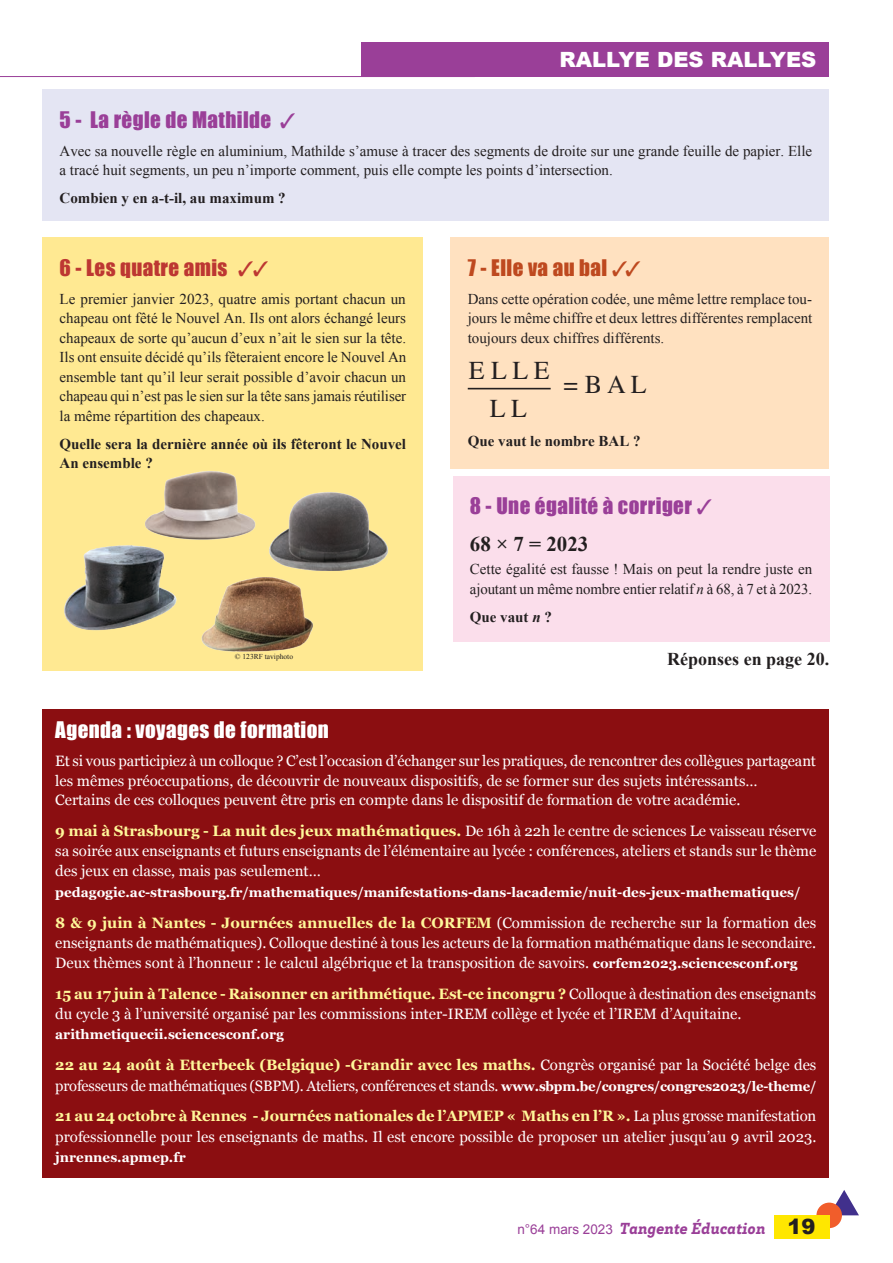
<style>
.page{position:relative;width:893px;height:1263px;background:#fff}
.page>*{position:absolute;margin:0;border:0;box-sizing:border-box;transform-origin:0 0}
.t1{font:25.95px/38.1px "Times";color:#231f20;text-align:center}
.t2{font:21px "Impact";letter-spacing:.02em;color:#9a3f98}
.t3{font:21px "Impact";letter-spacing:.02em;color:#fff}
.t4{font:21px "Impact";letter-spacing:.02em;color:#bd3732}
.t5{font:900 21px "Arial";color:#fff}
.t6{font:21px "Impact";letter-spacing:.02em;color:#be491f}
.texteok_No_TGE{font:700 21px "Times New Roman";color:#231f20}
.t7{font:900 21px "Arial";color:#231f20}
.t8{font:700 18px "Times New Roman";color:#231f20}
.texteok_No_TGE-2{font:italic 900 16.5px "Brix Slab";letter-spacing:.01em;color:#9a3f98}
.encadré_texte_TGE{font:15px/20.2px "Georgia";color:#fff}
.texteok_No_TGE-3{font:15px/19.5px "Times New Roman";color:#231f20}
.texteok_No_TGE-4{font:700 15px/19.5px "Times New Roman";color:#231f20}
.encadré_texte_TGE-2{font:700 13.5px "Georgia";color:#fff}
.t9{font:7.5px "Times New Roman";color:#231f20}
.s1{font-style:italic}
.s2{font-weight:700;color:#fff79a}
.s3{font-weight:700;font-size:13.5px}
.s4{font-family:"Arial";font-weight:400;font-style:normal;font-size:13.5px}
</style>
<div class="page">
<hr style="left:0;top:76px;width:475px;height:1px;background:#9a3f98">
<div style="left:361px;top:43px;width:468px;height:34px;background:#9a3f98"></div>
<div style="left:43px;top:89px;width:786px;height:132px;background:#e4e5f3"></div>
<div style="left:451px;top:237px;width:378px;height:232px;background:#ffe1c0"></div>
<hr style="left:468px;top:388px;width:83px;height:1px;background:#231f20">
<div style="left:43px;top:237px;width:380px;height:434px;background:#ffe992"></div>
<div style="left:453px;top:476px;width:376px;height:166px;background:#fbdeeb"></div>
<img style="left:64px;top:545px;width:113px;height:86px">
<img style="left:201px;top:577px;width:112px;height:74px">
<img style="left:137px;top:471px;width:119px;height:77px">
<img style="left:269px;top:492px;width:120px;height:79px">
<div style="left:43px;top:709px;width:786px;height:468px;background:#8b0e11"></div>
<svg style="left:836px;top:1190px;width:23px;height:25px"></svg>
<div style="left:816px;top:1202px;width:26px;height:26px;background:#f15d2b;border-radius:50%"></div>
<div style="left:774px;top:1215px;width:55px;height:23px;background:#ffe700"></div>
<p class="t5" style="left:559px;top:44px;width:258px">RALLYE DES RALLYES</p>
<p class="t2" style="left:60px;top:103px;width:238px">5 - La règle de Mathilde ✓</p>
<p class="texteok_No_TGE-3" style="left:60px;top:141px;width:754px">Avec sa nouvelle règle en aluminium, Mathilde s’amuse à tracer des segments de droite sur une grande feuille de papier. Elle a tracé huit segments, un peu n’importe comment, puis elle compte les points d’intersection.</p>
<p class="texteok_No_TGE-4" style="left:60px;top:188px;width:228px">Combien y en a-t-il, au maximum ?</p>
<p class="t4" style="left:60px;top:251px;width:211px">6 - Les quatre amis ✓ ✓</p>
<p class="texteok_No_TGE-3" style="left:60px;top:289px;width:348px;text-align:justify">Le premier janvier 2023, quatre amis portant chacun un chapeau ont fêté le Nouvel An. Ils ont alors échangé leurs chapeaux de sorte qu’aucun d’eux n’ait le sien sur la tête.<br>Ils ont ensuite décidé qu’ils fêteraient encore le Nouvel An ensemble tant qu’il leur serait possible d’avoir chacun un chapeau qui n’est pas le sien sur la tête sans jamais réutiliser la même répartition des chapeaux.</p>
<p class="texteok_No_TGE-4" style="left:60px;top:433px;width:348px">Quelle sera la dernière année où ils fêteront le Nouvel<br>An ensemble ?</p>
<p class="t9" style="left:235px;top:651px;width:60px">© 123RF taviphoto</p>
<p class="t6" style="left:468px;top:251px;width:175px">7 - Elle va au bal ✓ ✓</p>
<p class="texteok_No_TGE-3" style="left:468px;top:289px;width:346px;text-align:justify">Dans cette opération codée, une même lettre remplace tou&shy;jours le même chiffre et deux lettres différentes remplacent toujours deux chiffres différents.</p>
<p class="t1" style="left:469px;top:349px;width:82px">E L L E<br>L L</p>
<p class="t1" style="left:564px;top:363px;width:84px">= B A L</p>
<p class="texteok_No_TGE-4" style="left:468px;top:431px;width:174px">Que vaut le nombre BAL ?</p>
<p class="t2" style="left:470px;top:489px;width:244px">8 - Une égalité à corriger ✓</p>
<p class="texteok_No_TGE" style="left:470px;top:529px;width:120px">68 × 7 = 2023</p>
<p class="texteok_No_TGE-3" style="left:470px;top:559px;width:344px">Cette égalité est fausse ! Mais on peut la rendre juste en ajoutant un même nombre entier relatif <span class="s1">n</span> à 68, à 7 et à 2023.</p>
<p class="texteok_No_TGE-4" style="left:470px;top:607px;width:84px">Que vaut <span class="s1">n</span> ?</p>
<p class="t8" style="left:667px;top:646px;width:163px">Réponses en page 20.</p>
<p class="t3" style="left:55px;top:713px;width:275px">Agenda : voyages de formation</p>
<p class="encadré_texte_TGE" style="left:55px;top:750px;width:762px;line-height:19.5px">Et si vous participiez à un colloque ? C’est l’occasion d’échanger sur les pratiques, de rencontrer des collègues partageant les mêmes préoccupations, de découvrir de nouveaux dispositifs, de se former sur des sujets intéressants…</p>
<p class="encadré_texte_TGE" style="left:55px;top:789px;width:687px">Certains de ces colloques peuvent être pris en compte dans le dispositif de formation de votre académie.</p>
<p class="encadré_texte_TGE" style="left:55px;top:820px;width:763px;text-align:justify"><span class="s2">9 mai à Strasbourg - La nuit des jeux mathématiques.</span> De 16h à 22h le centre de sciences Le vaisseau réserve sa soirée aux enseignants et futurs enseignants de l’élémentaire au lycée : conférences, ateliers et stands sur le thème des jeux en classe, mais pas seulement…</p>
<p class="encadré_texte_TGE-2" style="left:55px;top:882px;width:747px">pedagogie.ac-strasbourg.fr/mathematiques/manifestations-dans-lacademie/nuit-des-jeux-mathematiques/</p>
<p class="encadré_texte_TGE" style="left:55px;top:912px;width:763px;text-align:justify"><span class="s2">8 &amp; 9 juin à Nantes - Journées annuelles de la CORFEM</span> (Commission de recherche sur la formation des enseignants de mathématiques). Colloque destiné à tous les acteurs de la formation mathématique dans le secondaire.<br>Deux thèmes sont à l’honneur : le calcul algébrique et la transposition de savoirs. <span class="s3">corfem2023.sciencesconf.org</span></p>
<p class="encadré_texte_TGE" style="left:55px;top:983px;width:763px"><span class="s2">15 au 17 juin à Talence - Raisonner en arithmétique. Est-ce incongru ?</span> Colloque à destination des enseignants du cycle 3 à l’université organisé par les commissions inter-IREM collège et lycée et l’IREM d’Aquitaine.</p>
<p class="encadré_texte_TGE-2" style="left:55px;top:1024px;width:230px">arithmetiquecii.sciencesconf.org</p>
<p class="encadré_texte_TGE" style="left:55px;top:1054px;width:763px"><span class="s2">22 au 24 août à Etterbeek (Belgique) -Grandir avec les maths.</span> Congrès organisé par la Société belge des professeurs de mathématiques (SBPM). Ateliers, conférences et stands. <span class="s3">www.sbpm.be/congres/congres2023/le-theme/</span></p>
<p class="encadré_texte_TGE" style="left:55px;top:1105px;width:763px"><span class="s2">21 au 24 octobre à Rennes - Journées nationales de l’APMEP « Maths en l’R ».</span> La plus grosse manifestation professionnelle pour les enseignants de maths. Il est encore possible de proposer un atelier jusqu’au 9 avril 2023.</p>
<p class="encadré_texte_TGE-2" style="left:55px;top:1147px;width:132px">jnrennes.apmep.fr</p>
<p class="texteok_No_TGE-2" style="left:517px;top:1217px;width:249px"><span class="s4">n°64 mars 2023</span> Tangente Éducation</p>
<h2 class="t7" style="left:787px;top:1211px;width:30px">19</h2>
</div>
